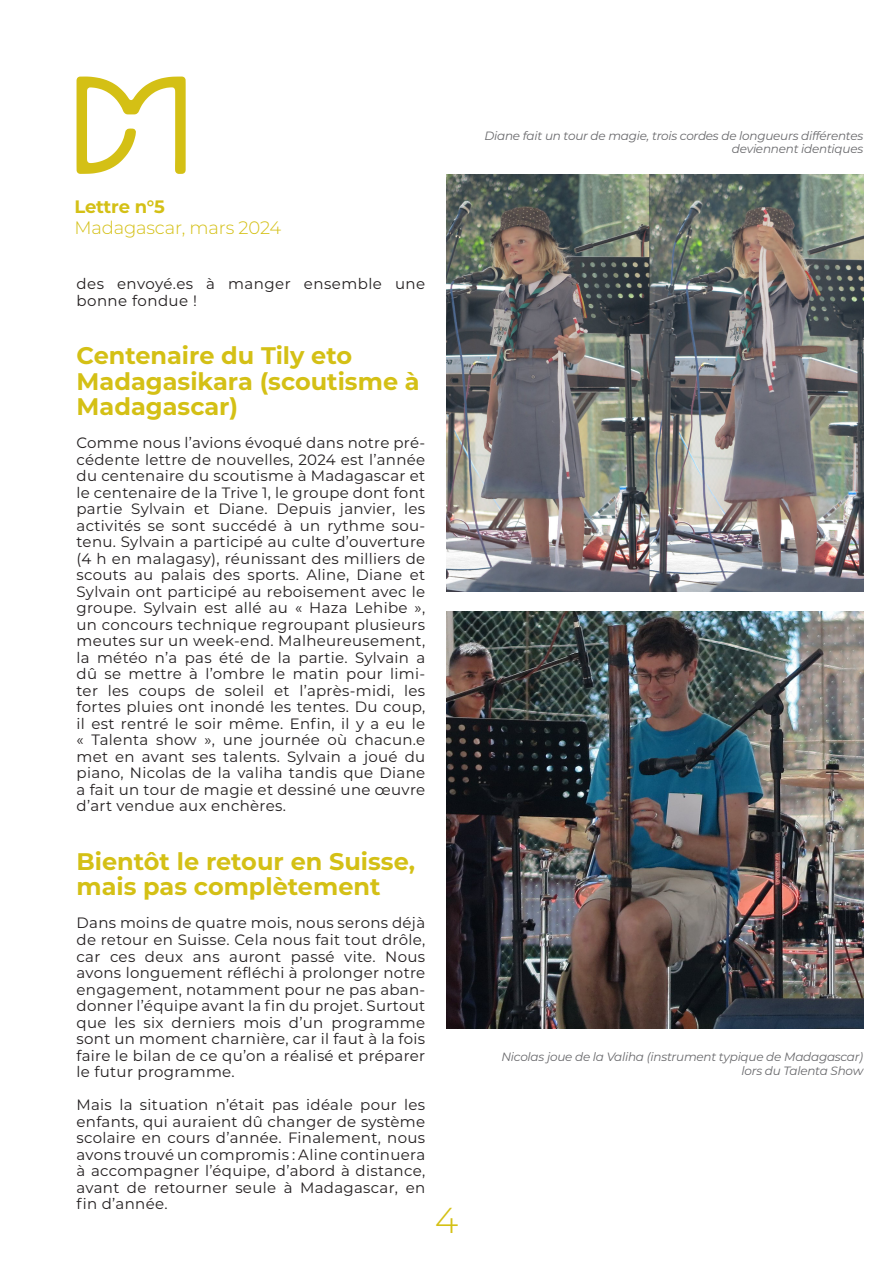
<style>
.page{position:relative;width:893px;height:1263px;background:#fff}
.page>*{position:absolute;margin:0;border:0;box-sizing:border-box;transform-origin:0 0}
.t1{font:300 36px "Montserrat";color:#d4c015}
.Intertitre{font:700 24px/25.5px "Montserrat";color:#d4c015}
.t2{font:300 18px "Montserrat";letter-spacing:-.01em;color:#d4c015}
.t3{font:700 18px "Montserrat";letter-spacing:-.015em;color:#d4c015}
.texte{font:15px/16.5px "Montserrat";letter-spacing:.02em;color:#231f20;text-align:justify}
.légendes{font:italic 12px/13.8px "Montserrat";letter-spacing:-.02em;color:#69696c;text-align:right}
</style>
<div class="page">
<img style="left:446px;top:611px;width:417px;height:417px">
<img style="left:446px;top:174px;width:417px;height:417px">
<svg style="left:77px;top:77px;width:109px;height:97px"></svg>
<p class="t3" style="left:74px;top:193px;width:92px">Lettre n°5</p>
<p class="t2" style="left:74px;top:215px;width:208px">Madagascar, mars 2024</p>
<p class="texte" style="left:77px;top:275px;width:350px">des envoyé.es à manger ensemble une bonne fondue !</p>
<p class="Intertitre" style="left:77px;top:342px;width:277px">Centenaire du Tily eto</p>
<p class="Intertitre" style="left:77px;top:367px;width:345px">Madagasikara (scoutisme à<br>Madagascar)</p>
<p class="texte" style="left:77px;top:434px;width:350px">Comme nous l’avions évoqué dans notre pré&shy;cédente lettre de nouvelles, 2024 est l’année du centenaire du scoutisme à Madagascar et le centenaire de la Trive 1, le groupe dont font partie Sylvain et Diane. Depuis janvier, les activités se sont succédé à un rythme sou&shy;tenu. Sylvain a participé au culte d’ouverture (4 h en malagasy), réunissant des milliers de scouts au palais des sports. Aline, Diane et Sylvain ont participé au reboisement avec le groupe. Sylvain est allé au « Haza Lehibe », un concours technique regroupant plusieurs meutes sur un week-end. Malheureusement, la météo n’a pas été de la partie. Sylvain a dû se mettre à l’ombre le matin pour limi&shy;ter les coups de soleil et l’après-midi, les fortes pluies ont inondé les tentes. Du coup, il est rentré le soir même. Enfin, il y a eu le « Talenta show », une journée où chacun.e met en avant ses talents. Sylvain a joué du piano, Nicolas de la valiha tandis que Diane a fait un tour de magie et dessiné une œuvre d’art vendue aux enchères.</p>
<p class="Intertitre" style="left:77px;top:847px;width:340px">Bientôt le retour en Suisse, mais pas complètement</p>
<p class="texte" style="left:77px;top:914px;width:350px">Dans moins de quatre mois, nous serons déjà de retour en Suisse. Cela nous fait tout drôle, car ces deux ans auront passé vite. Nous avons longuement réfléchi à prolonger notre engagement, notamment pour ne pas aban&shy;donner l’équipe avant la fin du projet. Surtout que les six derniers mois d’un programme sont un moment charnière, car il faut à la fois faire le bilan de ce qu’on a réalisé et préparer le futur programme.</p>
<p class="texte" style="left:77px;top:1096px;width:350px">Mais la situation n’était pas idéale pour les enfants, qui auraient dû changer de système scolaire en cours d’année. Finalement, nous avons trouvé un compromis : Aline continuera à accompagner l’équipe, d’abord à distance, avant de retourner seule à Madagascar, en fin d’année.</p>
<p class="t1" style="left:435px;top:1196px;width:25px">4</p>
<p class="légendes" style="left:484px;top:128px;width:380px">Diane fait un tour de magie, trois cordes de longueurs différentes deviennent identiques</p>
<p class="légendes" style="left:501px;top:1049px;width:363px">Nicolas joue de la Valiha (instrument typique de Madagascar)</p>
<p class="légendes" style="left:742px;top:1063px;width:123px">lors du Talenta Show</p>
</div>
